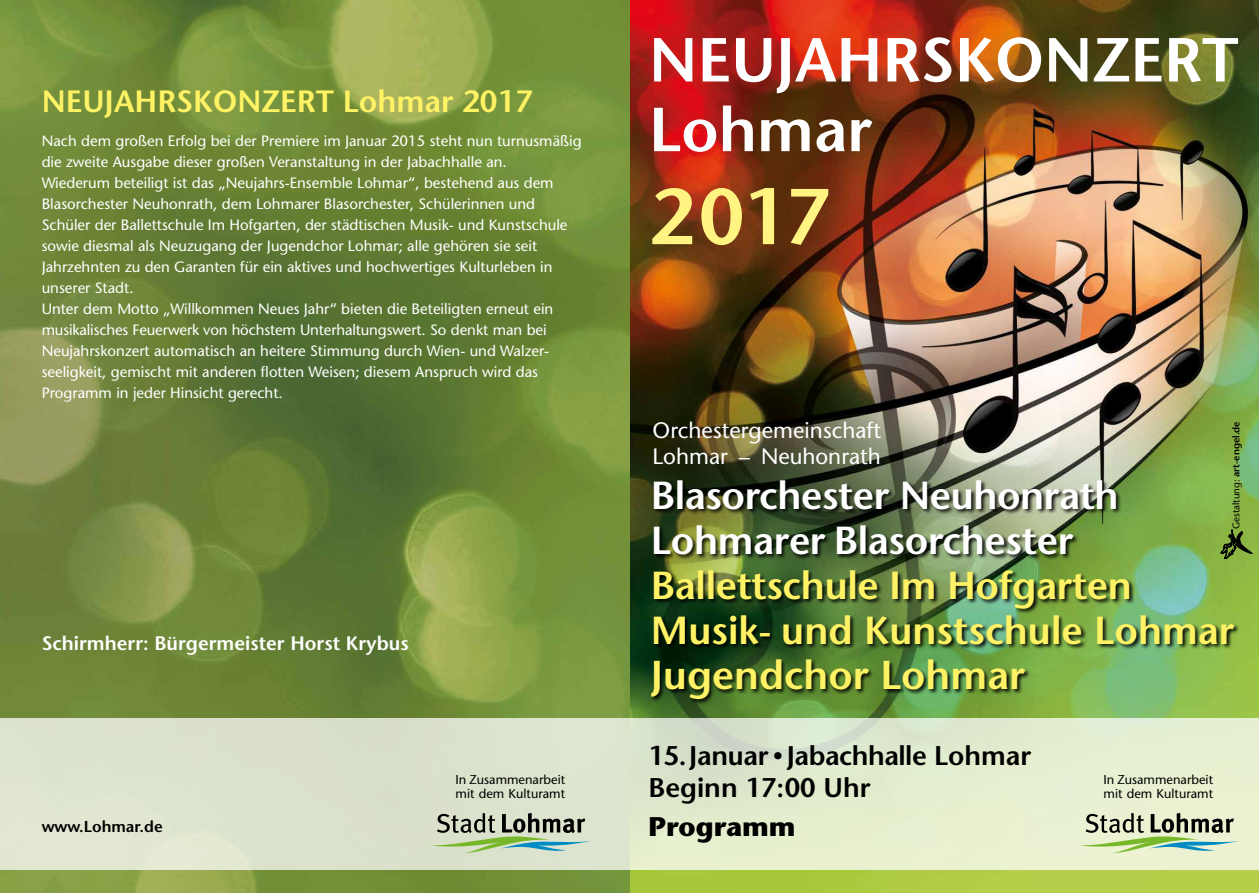
<style>
.page{position:relative;width:1259px;height:893px;background:#fff}
.page>*{position:absolute;margin:0;border:0;box-sizing:border-box;transform-origin:0 0}
.t1{font:600 78.9px "Stone Sans";color:#fff482}
.t2{font:600 62.1px/69.6px "Stone Sans";color:#fff}
.t3{font:600 40.2px "Stone Sans";color:#fff265}
.t4{font:600 39px/45px "Stone Sans";letter-spacing:-.005em;color:#fff265}
.t5{font:600 39px/45px "Stone Sans";letter-spacing:-.01em;color:#fff}
.t6{font:600 30.75px "Stone Sans";color:#fff265}
.t7{font:600 27px/32.4px "Stone Sans";letter-spacing:-.01em;color:#000}
.t8{font:700 27px "Stone Sans";color:#000}
.t9{font:22.35px/26.4px "Stone Sans";color:#fff}
.t10{font:600 19.5px "Stone Sans";color:#fff}
.t11{font:600 15.9px "Stone Sans";color:#000}
.t12{font:15px/21px "Stone Sans";color:#fff}
.t13{font:12.9px/13.5px "Stone Sans";color:#000}
.t14{font:600 9.75px "Stone Sans";color:#000}
.s1{font-weight:400}
.s2{font-size:20.85px}
</style>
<div class="page">
<img style="left:0;top:0;width:1259px;height:893px">
<div style="left:629px;top:718px;width:630px;height:152px;background:linear-gradient(to right,#dce6cb,#ebf3d3)"></div>
<svg style="left:1078px;top:813px;width:161px;height:40px"></svg>
<svg style="left:1240px;top:530px;width:12px;height:29px"></svg>
<div style="left:650px;top:479px;width:590px;height:226px;background:#000;opacity:.9"></div>
<div style="left:0;top:718px;width:629px;height:152px;background:#dbe2cd"></div>
<svg style="left:430px;top:813px;width:160px;height:40px"></svg>
<h3 class="t6" style="left:42px;top:82px;width:493px">NEUJAHRSKONZERT Lohmar 2017</h3>
<p class="t12" style="left:42px;top:131px;width:541px">Nach dem großen Erfolg bei der Premiere im Januar 2015 steht nun turnusmäßig die zweite Ausgabe dieser großen Veranstaltung in der Jabachhalle an.<br>Wiederum beteiligt ist das „Neujahrs-Ensemble Lohmar“, bestehend aus dem Blasorchester Neuhonrath, dem Lohmarer Blasorchester, Schülerinnen und Schüler der Ballettschule Im Hofgarten, der städtischen Musik- und Kunstschule sowie diesmal als Neuzugang der Jugendchor Lohmar; alle gehören sie seit Jahrzehnten zu den Garanten für ein aktives und hochwertiges Kulturleben in unserer Stadt.<br>Unter dem Motto „Willkommen Neues Jahr“ bieten die Beteiligten erneut ein musikalisches Feuerwerk von höchstem Unterhaltungswert. So denkt man bei Neujahrskonzert automatisch an heitere Stimmung durch Wien- und Walzer&shy;seeligkeit, gemischt mit anderen flotten Weisen; diesem Anspruch wird das Programm in jeder Hinsicht gerecht.</p>
<h3 class="t10" style="left:42px;top:631px;width:368px">Schirmherr: Bürgermeister Horst Krybus</h3>
<p class="t11" style="left:42px;top:816px;width:123px">www.Lohmar.de</p>
<p class="t13" style="left:455px;top:773px;width:111px">In Zusammenarbeit mit dem Kulturamt</p>
<h2 class="t2" style="left:649px;top:24px;width:591px">NEUJAHRSKONZERT<br>Lohmar</h2>
<h1 class="t1" style="left:649px;top:168px;width:183px">2017</h1>
<h3 class="t9" style="left:652px;top:416px;width:230px">Orchestergemeinschaft<br>Lohmar – Neuhonrath</h3>
<p class="t14" style="left:1230px;top:529px;width:109px;rotate:-90deg"><span class="s1">Gestaltung:</span> art-engel.de</p>
<h3 class="t5" style="left:651px;top:473px;width:469px">Blasorchester Neuhonrath<br>Lohmarer Blasorchester</h3>
<h3 class="t4" style="left:651px;top:563px;width:585px">Ballettschule Im Hofgarten<br>Musik- und Kunstschule Lohmar</h3>
<h3 class="t3" style="left:651px;top:650px;width:376px">Jugendchor Lohmar</h3>
<h3 class="t7" style="left:648px;top:739px;width:384px">15. Januar <span class="s2">•</span> Jabachhalle Lohmar<br>Beginn 17:00 Uhr</h3>
<h3 class="t8" style="left:648px;top:809px;width:149px">Programm</h3>
<p class="t13" style="left:1103px;top:773px;width:111px">In Zusammenarbeit mit dem Kulturamt</p>
</div>
